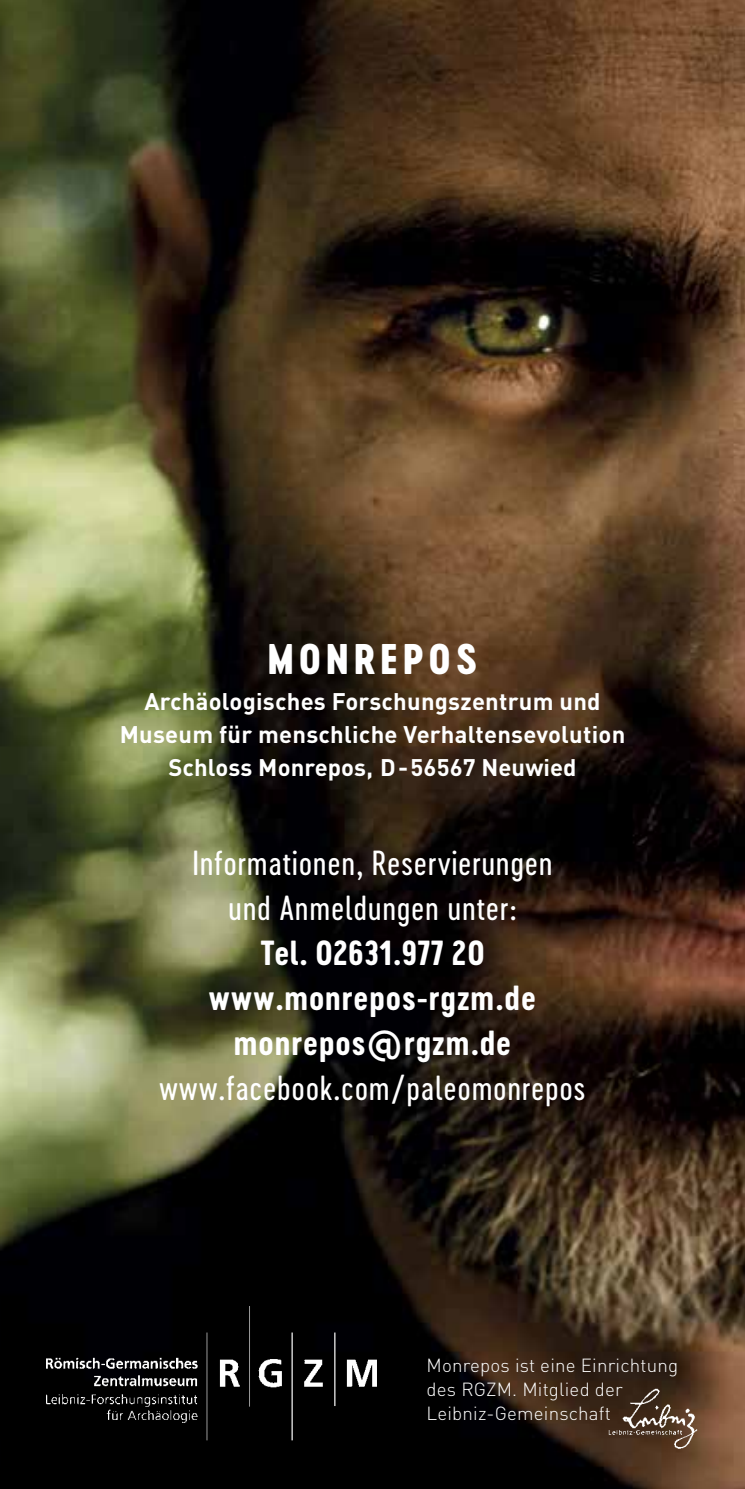
<style>
.page{position:relative;width:745px;height:1489px;background:#fff}
.page>*{position:absolute;margin:0;border:0;box-sizing:border-box;transform-origin:0 0}
.t1{font:40px "Cervo Neue Extra Bold Neue";letter-spacing:.12em;color:#fff}
.t2{font:32.5px/45px "Cervo Neue Regular Neue";letter-spacing:.02em;color:#fff;text-align:center}
.t3{font:32.5px/45px "Cervo Neue Bold Neue";letter-spacing:.03em;color:#fff;text-align:center}
.t4{font:700 23.75px/33px "DIN Pro";letter-spacing:.01em;color:#fff;text-align:center}
.t5{font:300 18.75px/24px "DIN Pro";letter-spacing:.01em;color:#fff}
</style>
<div class="page">
<img style="left:0;top:0;width:744px;height:1488px">
<img style="left:40px;top:1306px;width:342px;height:137px">
<img style="left:606px;top:1387px;width:91px;height:62px">
<h1 class="t1" style="left:267px;top:631px;width:211px">MONREPOS</h1>
<p class="t4" style="left:120px;top:683px;width:506px">Archäologisches Forschungszentrum und<br>Museum für menschliche Verhaltensevolution<br>Schloss Monrepos, D-56567 Neuwied</p>
<h2 class="t2" style="left:192px;top:840px;width:361px">Informationen, Reservierungen und Anmeldungen unter:</h2>
<h2 class="t3" style="left:209px;top:930px;width:328px">Tel. 02631.977 20 www.monrepos-rgzm.de monrepos@rgzm.de</h2>
<h2 class="t2" style="left:159px;top:1065px;width:427px">www.facebook.com/paleomonrepos</h2>
<p class="t5" style="left:426px;top:1352px;width:253px">Monrepos ist eine Einrichtung des RGZM. Mitglied der<br>Leibniz-Gemeinschaft</p>
</div>
